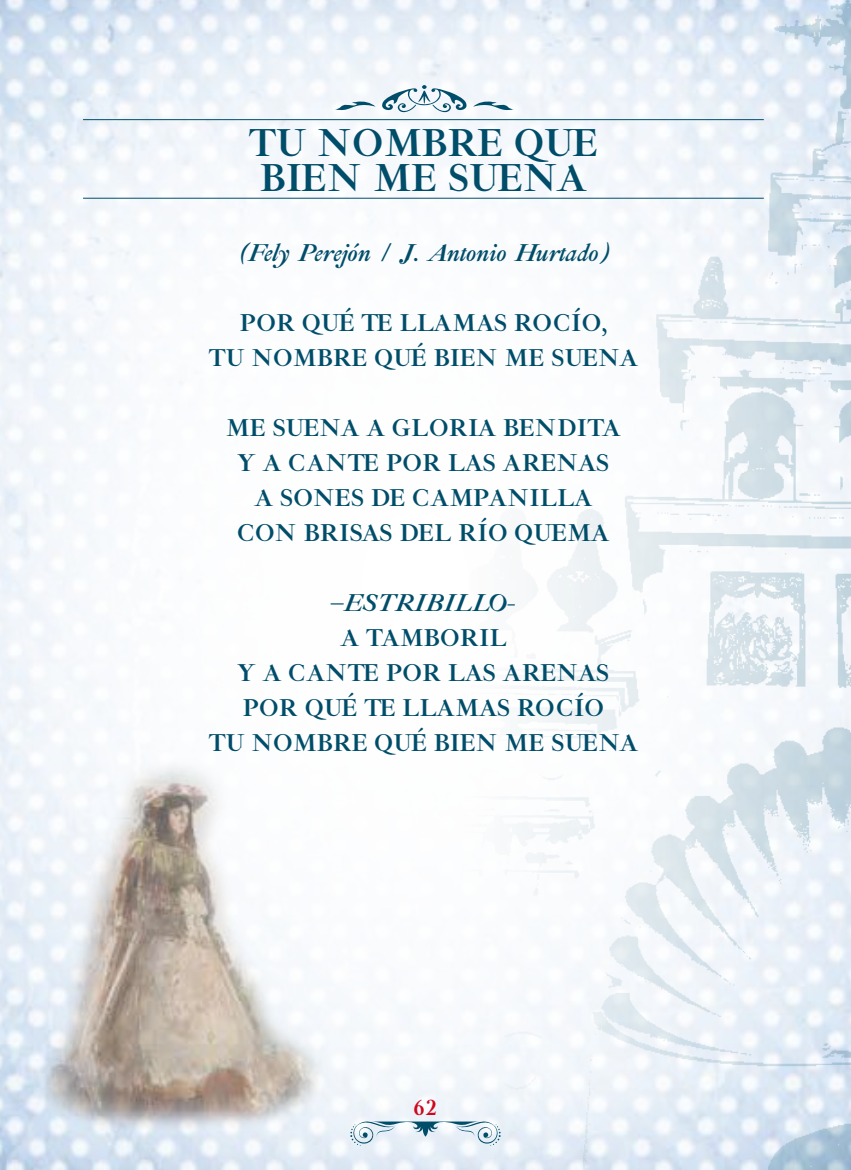
<style>
.page{position:relative;width:851px;height:1170px;background:#fff}
.page>*{position:absolute;margin:0;border:0;box-sizing:border-box;transform-origin:0 0}
.t1{font:700 40px/35px "Ibarra Real";color:#004d6a}
.t2{font:700 25px/35px "Ibarra Real";color:#004d6a;text-align:center}
.t3{font:italic 700 25px "Ibarra Real";color:#004d6a}
.t4{font:700 22.5px "Ibarra Real";color:#cd071e}
</style>
<div class="page">
<img style="left:451px;top:0;width:399px;height:1169px">
<svg style="left:350px;top:1116px;width:150px;height:29px"></svg>
<hr style="left:83px;top:119px;width:680px;height:1px;background:#004d6a">
<hr style="left:83px;top:198px;width:680px;height:1px;background:#004d6a">
<svg style="left:335px;top:85px;width:178px;height:27px"></svg>
<img style="left:30px;top:742px;width:305px;height:391px">
<h1 class="t1" style="left:248px;top:125px;width:351px">TU NOMBRE QUE<br>BIEN ME SUENA</h1>
<p class="t3" style="left:234px;top:237px;width:379px">(Fely Perejón / J. Antonio Hurtado)</p>
<p class="t2" style="left:208px;top:305px;width:431px">POR QUÉ TE LLAMAS ROCÍO,<br>TU NOMBRE QUÉ BIEN ME SUENA</p>
<p class="t2" style="left:226px;top:410px;width:397px">ME SUENA A GLORIA BENDITA<br>Y A CANTE POR LAS ARENAS<br>A SONES DE CAMPANILLA<br>CON BRISAS DEL RÍO QUEMA</p>
<p class="t3" style="left:331px;top:587px;width:186px">–ESTRIBILLO-</p>
<p class="t2" style="left:340px;top:620px;width:45px">A TAMBORI</p>
<p class="t2" style="left:489px;top:620px;width:19px">L</p>
<p class="t2" style="left:237px;top:655px;width:70px">Y A CANTE</p>
<p class="t2" style="left:385px;top:655px;width:20px">POR</p>
<p class="t2" style="left:448px;top:655px;width:17px">LAS</p>
<p class="t2" style="left:502px;top:655px;width:19px">ARENAS</p>
<p class="t2" style="left:242px;top:690px;width:81px">POR QUÉ</p>
<p class="t2" style="left:364px;top:690px;width:57px">TE LLAMAS</p>
<p class="t2" style="left:516px;top:690px;width:37px">ROCÍO</p>
<p class="t2" style="left:208px;top:725px;width:63px">TU NOMBRE</p>
<p class="t2" style="left:374px;top:725px;width:18px">QUÉ</p>
<p class="t2" style="left:433px;top:725px;width:17px">BIEN</p>
<p class="t2" style="left:504px;top:725px;width:65px">ME SUENA</p>
<p class="t4" style="left:413px;top:1092px;width:27px">62</p>
</div>
